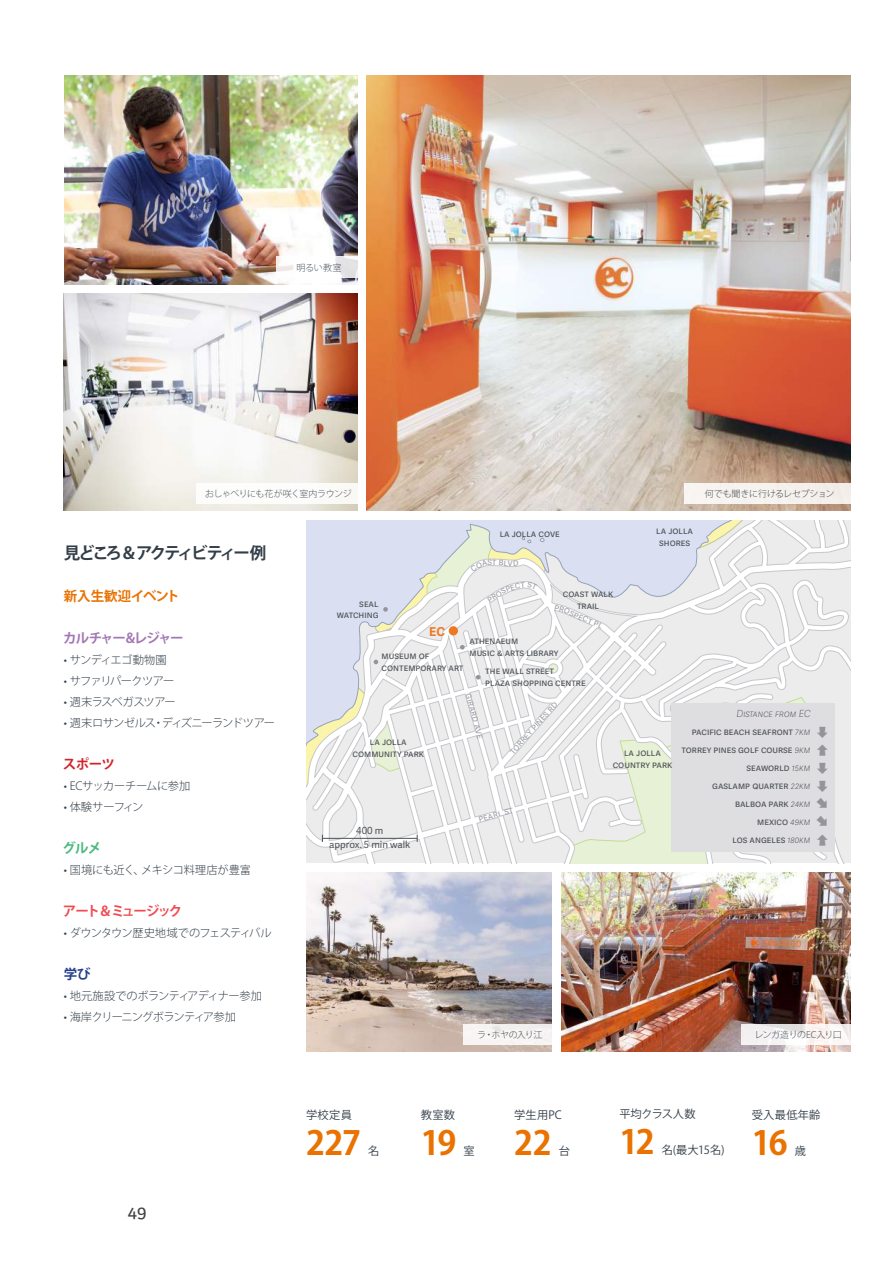
<style>
.page{position:relative;width:893px;height:1263px;background:#fff}
.page>*{position:absolute;margin:0;border:0;box-sizing:border-box;transform-origin:0 0}
.t1{font:700 33px "Koz Go Pr 6 N";letter-spacing:-.045em;color:#ea7200}
.t2{font:24.6px/18px "Adelle Sans";color:#959498;text-align:justify}
.t3{font:18px "Adelle";color:#414042}
.t4{font:700 16.5px "Koz Go Pr 6 N";letter-spacing:-.17em;color:#333e48}
.t5{font:700 13.5px "Koz Go Pr 6 N";letter-spacing:-.1em;color:#a278b5}
.t6{font:700 13.5px "Koz Go Pr 6 N";letter-spacing:-.13em;color:#f04b52}
.t7{font:700 13.5px "Koz Go Pr 6 N";letter-spacing:-.02em;color:#ea7200}
.t8{font:700 13.5px "Koz Go Pr 6 N";color:#d2232a}
.t9{font:700 13.5px "Koz Go Pr 6 N";color:#49ba7d}
.t10{font:700 13.5px "Koz Go Pr 6 N";color:#25408f}
.t11{font:700 12.3px "Adelle Sans";color:#ed7923}
.t12{font:300 11.25px "Koz Go Pr 6 N";letter-spacing:-.05em;color:#333e48}
.t13{font:300 11.25px "Koz Go Pr 6 N";letter-spacing:-.07em;color:#333e48}
.t14{font:11.25px "Koz Go Pr 6 N";letter-spacing:.01em;color:#333e48}
.t15{font:300 11.25px "Koz Go Pr 6 N";letter-spacing:-.03em;color:#333e48}
.t16{font:300 11.25px "Koz Go Pr 6 N";letter-spacing:-.075em;color:#333e48}
.t17{font:11.25px "Koz Go Pr 6 N";letter-spacing:-.02em;color:#333e48}
.t18{font:9.75px/18px "Adelle Sans";color:#4e5256}
.t19{font:9.75px "Adelle Sans";color:#a2a4ab}
.t20{font:300 9px "Koz Go Pr 6 N";letter-spacing:-.035em;color:#333e48}
.s1{font-weight:100;font-style:italic}
</style>
<div class="page">
<img style="left:64px;top:294px;width:293px;height:217px">
<img style="left:367px;top:75px;width:483px;height:436px">
<img style="left:64px;top:75px;width:293px;height:209px">
<img style="left:561px;top:873px;width:289px;height:178px">
<img style="left:306px;top:873px;width:246px;height:178px">
<svg style="left:276px;top:257px;width:82px;height:21px"></svg>
<div style="left:196px;top:483px;width:165px;height:20px;background:#fff"></div>
<div style="left:685px;top:483px;width:170px;height:20px;background:#f6f2ef"></div>
<svg style="left:742px;top:1024px;width:109px;height:20px;fill:#f6f2f3"></svg>
<div style="left:463px;top:1024px;width:93px;height:20px;background:#f7f4f3"></div>
<svg style="left:306px;top:520px;width:544px;height:343px;background:#e6e8ea"></svg>
<p class="t20" style="left:296px;top:262px;width:47px">明るい教室</p>
<p class="t20" style="left:205px;top:488px;width:148px">おしゃべりにも花が咲く室内ラウンジ</p>
<p class="t20" style="left:705px;top:488px;width:131px">何でも聞きに行けるレセプション</p>
<h3 class="t4" style="left:64px;top:543px;width:204px">見どころ＆アクティビティー例</h3>
<h3 class="t7" style="left:64px;top:588px;width:117px">新入生歓迎イベント</h3>
<h3 class="t5" style="left:63px;top:630px;width:122px">カルチャー&amp;レジャー</h3>
<p class="t12" style="left:64px;top:653px;width:105px">• サンディエゴ動物園</p>
<p class="t13" style="left:64px;top:674px;width:112px">• サファリパークツアー</p>
<p class="t12" style="left:64px;top:695px;width:113px">• 週末ラスベガスツアー</p>
<p class="t12" style="left:64px;top:716px;width:213px">• 週末ロサンゼルス・ディズニーランドツアー</p>
<h3 class="t8" style="left:63px;top:756px;width:53px">スポーツ</h3>
<p class="t12" style="left:64px;top:779px;width:128px">• ECサッカーチームに参加</p>
<p class="t12" style="left:64px;top:800px;width:81px">• 体験サーフィン</p>
<h3 class="t9" style="left:63px;top:840px;width:40px">グルメ</h3>
<p class="t15" style="left:64px;top:863px;width:189px">• 国境にも近く、メキシコ料理店が豊富</p>
<h3 class="t6" style="left:63px;top:903px;width:121px">アート＆ミュージック</h3>
<p class="t13" style="left:64px;top:926px;width:209px">• ダウンタウン歴史地域でのフェスティバル</p>
<h3 class="t10" style="left:64px;top:966px;width:28px">学び</h3>
<p class="t12" style="left:64px;top:989px;width:200px">• 地元施設でのボランティアディナー参加</p>
<p class="t16" style="left:64px;top:1010px;width:174px">• 海岸クリーニングボランティア参加</p>
<h3 class="t3" style="left:128px;top:1200px;width:20px">49</h3>
<p class="t18" style="left:500px;top:524px;width:62px">la jolla cove</p>
<p class="t18" style="left:656px;top:524px;width:38px;line-height:11.9px">la jolla shores</p>
<p class="t18" style="left:563px;top:584px;width:52px">coast walk</p>
<p class="t18" style="left:577px;top:596px;width:24px">trail</p>
<p class="t19" style="left:567px;top:603px;width:39px;rotate:24deg">ospect p</p>
<p class="t18" style="left:337px;top:597px;width:43px;line-height:11.9px;text-align:right">seal watching</p>
<p class="t11" style="left:429px;top:622px;width:17px">EC</p>
<p class="t18" style="left:382px;top:649px;width:83px;line-height:11.9px">museum of contemporary art</p>
<p class="t18" style="left:469px;top:635px;width:90px;line-height:11.9px">athenaeum<br>music &amp; arts library</p>
<p class="t18" style="left:485px;top:665px;width:102px;line-height:11.9px">the wall street<br>plaza shopping centre</p>
<p class="t18" style="left:353px;top:735px;width:73px;line-height:11.9px;text-align:center">la jolla community park</p>
<p class="t18" style="left:329px;top:823px;width:83px;line-height:14.7px;text-align:center">400 m<br>approx. 5 min walk</p>
<p class="t19" style="left:475px;top:691px;width:48px;rotate:74deg">girard ave</p>
<p class="t19" style="left:506px;top:748px;width:69px;rotate:-49deg">torrey pines rd</p>
<p class="t19" style="left:477px;top:812px;width:37px;rotate:-15deg">pearl st</p>
<p class="t18" style="left:613px;top:746px;width:61px;line-height:11.9px;text-align:center">la jolla country park</p>
<p class="t18" style="left:682px;top:704px;width:130px;text-align:right"><span class="s1">Distance from EC<br></span>pacific beach seafront <span class="s1">7km </span>torrey pines golf course <span class="s1">9km </span>seaworld <span class="s1">15km<br></span>gaslamp quarter <span class="s1">22km </span>balboa park <span class="s1">24km<br></span>mexico <span class="s1">49km<br></span>los angeles <span class="s1">180km</span></p>
<h2 class="t2" style="left:815px;top:721px;width:15px">↓ ↑ ↓ ↓</h2>
<h2 class="t2" style="left:815px;top:828px;width:15px">↑</h2>
<p class="t14" style="left:306px;top:1108px;width:47px">学校定員</p>
<h1 class="t1" style="left:306px;top:1125px;width:57px">227</h1>
<p class="t14" style="left:368px;top:1145px;width:13px">名</p>
<p class="t20" style="left:477px;top:1029px;width:67px">ラ・ホヤの入り江</p>
<p class="t20" style="left:755px;top:1029px;width:89px">レンガ造りのEC入り口</p>
<p class="t14" style="left:421px;top:1108px;width:36px">教室数</p>
<h1 class="t1" style="left:421px;top:1125px;width:37px">19</h1>
<p class="t14" style="left:464px;top:1145px;width:13px">室</p>
<p class="t14" style="left:514px;top:1108px;width:49px">学生用PC</p>
<h1 class="t1" style="left:514px;top:1125px;width:39px">22</h1>
<p class="t14" style="left:559px;top:1145px;width:13px">台</p>
<p class="t17" style="left:619px;top:1107px;width:78px">平均クラス人数</p>
<h1 class="t1" style="left:619px;top:1123px;width:37px">12</h1>
<p class="t14" style="left:662px;top:1144px;width:64px">名(最大15名)</p>
<p class="t14" style="left:752px;top:1108px;width:70px">受入最低年齢</p>
<h1 class="t1" style="left:752px;top:1125px;width:37px">16</h1>
<p class="t14" style="left:795px;top:1145px;width:13px">歳</p>
</div>
